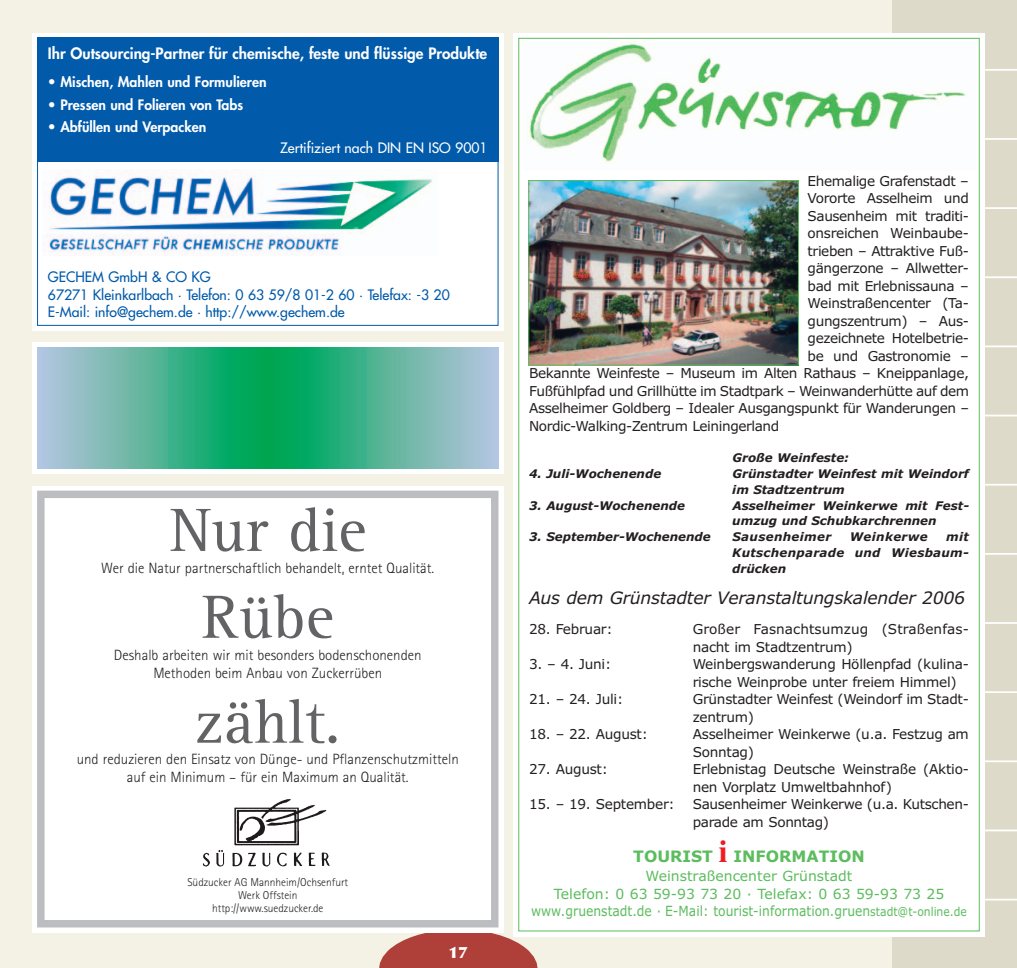
<style>
.page{position:relative;width:1017px;height:968px;background:#fff}
.page>*{position:absolute;margin:0;border:0;box-sizing:border-box;transform-origin:0 0}
.t1{font:63px "Rotis Serif";color:#636366}
.t2{font:italic 17.15px "Verdana";letter-spacing:-.015em;color:#231f20}
.t3{font:700 15.75px "Verdana";color:#5cbc5e}
.t4{font:900 15.75px "Optima";color:#fff}
.t5{font:800 15.4px "Futura";color:#fff}
.t6{font:300 14.88px/18px "Rotis Sans Serif";color:#231f20;text-align:center}
.t7{font:14px/17.5px "Verdana";color:#5cbc5e;text-align:center}
.t8{font:14px/17.5px "Futura";color:#015aaa}
.t9{font:800 14px "Futura";color:#fff}
.t10{font:14px "Futura";color:#fff}
.t11{font:13.65px/17.5px "Verdana";letter-spacing:-.03em;color:#231f20}
.t12{font:13.65px/17.5px "Verdana";letter-spacing:.005em;color:#231f20}
.t13{font:italic 700 11.9px/15.8px "Verdana";color:#231f20}
.t14{font:italic 700 11.9px "Verdana";letter-spacing:.03em;color:#231f20}
.t15{font:300 11.38px/13px "Rotis Sans Serif";color:#231f20;text-align:center}
.s1{font-family:"Times";font-size:31.5px;color:#ee1d23}
.s2{font-size:12.25px}
</style>
<div class="page">
<div style="left:0;top:1px;width:1017px;height:966px;background:#f4f2e4"></div>
<svg style="left:379px;top:929px;width:159px;height:38px"></svg>
<div style="left:893px;top:1px;width:124px;height:966px;background:#dedac9"></div>
<hr style="left:893px;top:69px;width:124px;height:2px;background:#fff">
<hr style="left:893px;top:138px;width:124px;height:2px;background:#fff">
<hr style="left:893px;top:207px;width:124px;height:2px;background:#fff">
<hr style="left:893px;top:276px;width:124px;height:2px;background:#fff">
<hr style="left:893px;top:345px;width:124px;height:2px;background:#fff">
<hr style="left:893px;top:414px;width:124px;height:2px;background:#fff">
<hr style="left:893px;top:483px;width:124px;height:2px;background:#fff">
<hr style="left:893px;top:553px;width:124px;height:1px;background:#fff">
<hr style="left:893px;top:622px;width:124px;height:1px;background:#fff">
<hr style="left:893px;top:691px;width:124px;height:2px;background:#fff">
<hr style="left:893px;top:760px;width:124px;height:2px;background:#fff">
<hr style="left:893px;top:829px;width:124px;height:2px;background:#fff">
<hr style="left:893px;top:898px;width:124px;height:2px;background:#fff">
<div style="left:32px;top:33px;width:471px;height:298px;background:#fff"></div>
<div style="left:32px;top:485px;width:471px;height:447px;background:#fff"></div>
<div style="left:37px;top:38px;width:461px;height:124px;background:#015aaa"></div>
<div style="left:37px;top:38px;width:461px;height:288px;border:1px solid #015aaa"></div>
<img style="left:47px;top:176px;width:386px;height:80px">
<div style="left:37px;top:490px;width:461px;height:437px;border:7px solid #bcbdc0"></div>
<img style="left:203px;top:799px;width:127px;height:68px">
<div style="left:513px;top:33px;width:472px;height:903px;background:#fff"></div>
<img style="left:529px;top:43px;width:437px;height:119px">
<img style="left:530px;top:182px;width:267px;height:181px">
<div style="left:528px;top:180px;width:271px;height:185px;border:1px solid #5cbc5e"></div>
<svg style="left:32px;top:342px;width:471px;height:132px;background:#7bc0b1"></svg>
<div style="left:218px;top:347px;width:100px;height:122px;background:#0aab6b"></div>
<div style="left:222px;top:347px;width:92px;height:122px;background:#06aa69"></div>
<div style="left:228px;top:347px;width:80px;height:122px;background:#00aa65"></div>
<div style="left:233px;top:347px;width:69px;height:122px;background:#00a961"></div>
<div style="left:240px;top:347px;width:56px;height:122px;background:#00a95d"></div>
<div style="left:248px;top:347px;width:40px;height:122px;background:#00a759"></div>
<div style="left:255px;top:347px;width:25px;height:122px;background:#00a755"></div>
<div style="left:262px;top:347px;width:11px;height:122px;background:#00a651"></div>
<p class="t5" style="left:48px;top:46px;width:441px">Ihr Outsourcing-Partner für chemische, feste und flüssige Produkte</p>
<p class="t9" style="left:48px;top:75px;width:220px">• Mischen, Mahlen und Formulieren</p>
<p class="t9" style="left:48px;top:98px;width:197px">• Pressen und Folieren von Tabs</p>
<p class="t9" style="left:48px;top:120px;width:160px">• Abfüllen und Verpacken</p>
<p class="t10" style="left:280px;top:141px;width:209px">Zertifiziert nach DIN EN ISO 9001</p>
<p class="t8" style="left:48px;top:269px;width:403px">GECHEM GmbH &amp; CO KG<br>67271 Kleinkarlbach · Telefon: 0 63 59/8 01-2 60 · Telefax: -3 20<br>E-Mail: info@gechem.de · http://www.gechem.de</p>
<h1 class="t1" style="left:169px;top:507px;width:198px">Nur die</h1>
<p class="t6" style="left:101px;top:560px;width:335px">Wer die Natur partnerschaftlich behandelt, erntet Qualität.</p>
<h1 class="t1" style="left:202px;top:594px;width:133px">Rübe</h1>
<p class="t6" style="left:114px;top:647px;width:309px">Deshalb arbeiten wir mit besonders bodenschonenden<br>Methoden beim Anbau von Zuckerrüben</p>
<h1 class="t1" style="left:195px;top:698px;width:146px">zählt.</h1>
<p class="t6" style="left:77px;top:751px;width:383px">und reduzieren den Einsatz von Dünge- und Pflanzenschutzmitteln auf ein Minimum – für ein Maximum an Qualität.</p>
<p class="t15" style="left:187px;top:876px;width:162px">Südzucker AG Mannheim/Ochsenfurt<br>Werk Offstein http://www.suedzucker.de</p>
<p class="t4" style="left:449px;top:945px;width:20px">17</p>
<p class="t11" style="left:808px;top:173px;width:163px">Ehemalige Grafenstadt –</p>
<p class="t11" style="left:808px;top:191px;width:163px">Vororte Asselheim und</p>
<p class="t11" style="left:808px;top:208px;width:163px">Sausenheim mit traditi-</p>
<p class="t11" style="left:808px;top:226px;width:163px">onsreichen Weinbaube-</p>
<p class="t11" style="left:808px;top:243px;width:163px">trieben – Attraktive Fuß-</p>
<p class="t11" style="left:808px;top:261px;width:163px">gängerzone – Allwetter-</p>
<p class="t11" style="left:808px;top:278px;width:163px">bad mit Erlebnissauna –</p>
<p class="t11" style="left:808px;top:296px;width:163px">Weinstraßencenter (Ta-</p>
<p class="t11" style="left:808px;top:313px;width:163px">gungszentrum) – Aus-</p>
<p class="t11" style="left:808px;top:331px;width:163px">gezeichnete Hotelbetrie-</p>
<p class="t11" style="left:808px;top:348px;width:163px">be und Gastronomie –</p>
<p class="t11" style="left:529px;top:366px;width:441px">Bekannte Weinfeste – Museum im Alten Rathaus – Kneippanlage,</p>
<p class="t11" style="left:529px;top:383px;width:441px">Fußfühlpfad und Grillhütte im Stadtpark – Weinwanderhütte auf dem</p>
<p class="t11" style="left:529px;top:401px;width:441px">Asselheimer Goldberg – Idealer Ausgangspunkt für Wanderungen –</p>
<p class="t11" style="left:529px;top:418px;width:252px">Nordic-Walking-Zentrum Leiningerland</p>
<p class="t13" style="left:732px;top:451px;width:118px">Große Weinfeste:</p>
<p class="t13" style="left:529px;top:467px;width:134px">4. Juli-Wochenende</p>
<p class="t13" style="left:732px;top:467px;width:238px">Grünstadter Weinfest mit Weindorf im Stadtzentrum</p>
<p class="t13" style="left:529px;top:498px;width:157px">3. August-Wochenende</p>
<p class="t13" style="left:732px;top:498px;width:238px">Asselheimer Weinkerwe mit Fest&shy;umzug und Schubkarchrennen</p>
<p class="t13" style="left:529px;top:530px;width:183px">3. September-Wochenende</p>
<p class="t14" style="left:732px;top:531px;width:100px">Sausenheimer</p>
<p class="t14" style="left:850px;top:531px;width:79px">Weinkerwe</p>
<p class="t13" style="left:732px;top:530px;width:238px;text-align:justify;text-indent:214px">mit Kutschenparade und Wiesbaum&shy;drücken</p>
<p class="t2" style="left:529px;top:590px;width:437px">Aus dem Grünstadter Veranstaltungskalender 2006</p>
<p class="t11" style="left:529px;top:621px;width:85px">28. Februar:</p>
<p class="t12" style="left:693px;top:621px;width:278px">Großer Fasnachtsumzug (Straßenfas&shy;nacht im Stadtzentrum)</p>
<p class="t11" style="left:529px;top:656px;width:84px">3. – 4. Juni:</p>
<p class="t11" style="left:693px;top:656px;width:278px">Weinbergswanderung Höllenpfad (kulina&shy;rische Weinprobe unter freiem Himmel)</p>
<p class="t11" style="left:529px;top:691px;width:96px">21. – 24. Juli:</p>
<p class="t11" style="left:693px;top:691px;width:278px">Grünstadter Weinfest (Weindorf im Stadt&shy;zentrum)</p>
<p class="t11" style="left:529px;top:726px;width:120px">18. – 22. August:</p>
<p class="t11" style="left:693px;top:726px;width:278px">Asselheimer Weinkerwe (u.a. Festzug am<br>Sonntag)</p>
<p class="t11" style="left:529px;top:761px;width:80px">27. August:</p>
<p class="t11" style="left:693px;top:761px;width:278px">Erlebnistag Deutsche Weinstraße (Aktio&shy;nen Vorplatz Umweltbahnhof)</p>
<p class="t11" style="left:529px;top:796px;width:147px">15. – 19. September:</p>
<p class="t11" style="left:693px;top:796px;width:278px">Sausenheimer Weinkerwe (u.a. Kutschen&shy;parade am Sonntag)</p>
<p class="t3" style="left:633px;top:849px;width:233px">TOURIST <span class="s1">i</span> INFORMATION</p>
<p class="t7" style="left:531px;top:868px;width:437px">Weinstraßencenter Grünstadt<br>Telefon: 0 63 59-93 73 20 · Telefax: 0 63 59-93 73 25 www.gruenstadt.de · E-Mail: tourist-information.gruen<span class="s2">stadt@t-online.de</span></p>
</div>
